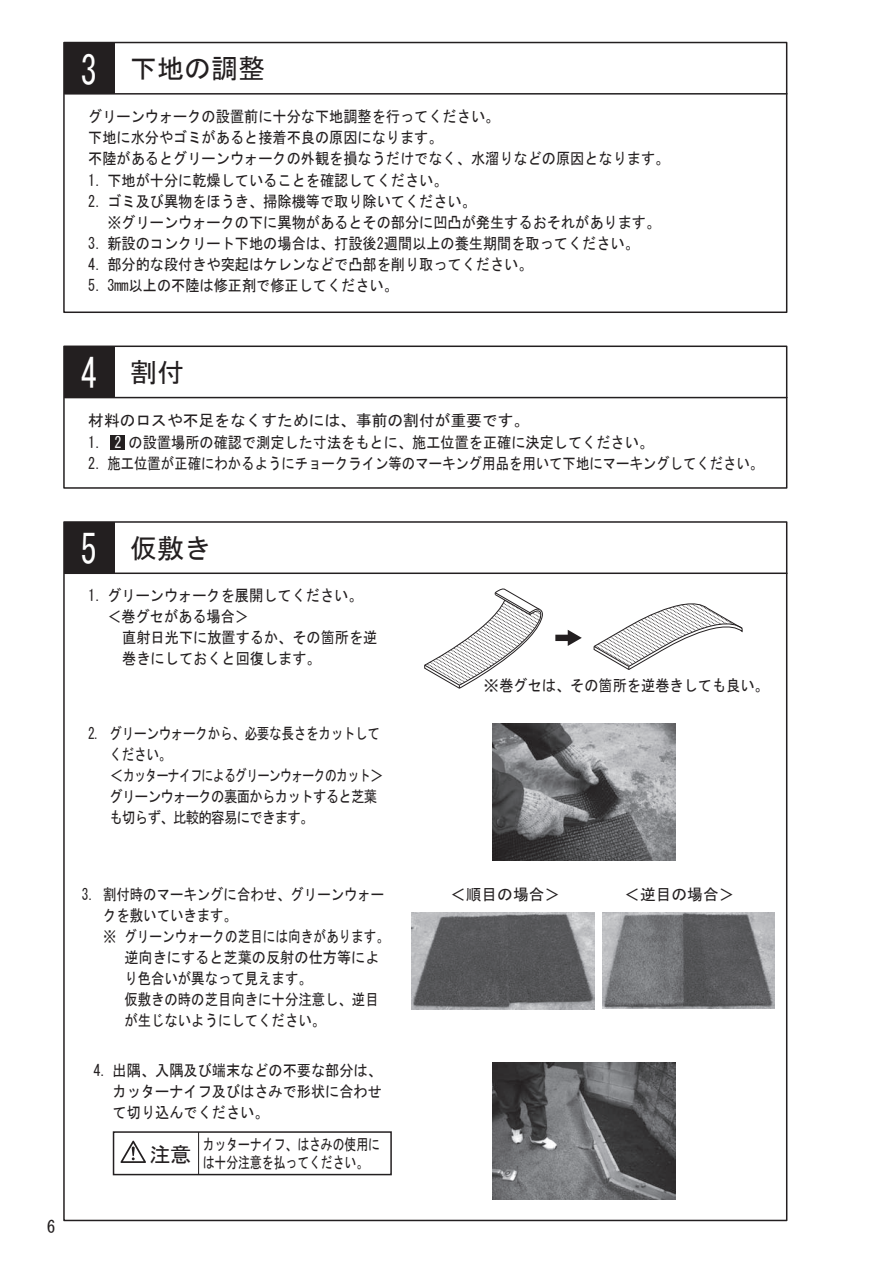
<style>
.page{position:relative;width:893px;height:1263px;background:#fff}
.page>*{position:absolute;margin:0;border:0;box-sizing:border-box;transform-origin:0 0}
.t1{font:40.5px "MS Gothic";color:#fff;scale:.8 1}
.t2{font:27px "MS Gothic";color:#231f20}
.t3{font:21px "MS Gothic";color:#231f20}
.t4{font:17.25px "MS Gothic";color:#231f20}
.t5{font:15.75px/21px "MS Gothic";color:#231f20;scale:.9 1}
.t6{font:15.75px "MS Gothic";color:#231f20;scale:.85 1}
.t7{font:15.75px/21px "MS Gothic";letter-spacing:-.05em;color:#231f20;scale:.85 1}
.t8{font:15.75px "MS Gothic";color:#231f20}
.t9{font:15.75px/18px "MS Gothic";color:#231f20;scale:.75 1}
.s1{color:#fff}
.s2{font-size:40.5px;color:#fff}
</style>
<div class="page">
<div style="left:63px;top:42px;width:724px;height:271px;border:2px solid #231f20"></div>
<div style="left:64px;top:43px;width:51px;height:51px;background:#231f20"></div>
<hr style="left:65px;top:93px;width:722px;height:2px;background:#231f20">
<div style="left:63px;top:345px;width:724px;height:144px;border:2px solid #231f20"></div>
<div style="left:64px;top:346px;width:51px;height:52px;background:#231f20"></div>
<hr style="left:65px;top:397px;width:722px;height:1px;background:#231f20">
<div style="left:110px;top:435px;width:15px;height:15px;background:#231f20"></div>
<div style="left:64px;top:522px;width:51px;height:51px;background:#231f20"></div>
<hr style="left:65px;top:572px;width:722px;height:2px;background:#231f20">
<svg style="left:120px;top:1141px;width:26px;height:22px"></svg>
<div style="left:113px;top:1131px;width:279px;height:44px;border:2px solid #231f20"></div>
<hr style="left:198px;top:1132px;width:1px;height:42px;background:#231f20">
<svg style="left:593px;top:603px;width:150px;height:67px"></svg>
<svg style="left:424px;top:588px;width:119px;height:101px"></svg>
<svg style="left:555px;top:630px;width:27px;height:16px"></svg>
<img style="left:493px;top:723px;width:182px;height:137px">
<img style="left:411px;top:913px;width:183px;height:96px">
<img style="left:603px;top:913px;width:171px;height:96px">
<img style="left:493px;top:1062px;width:182px;height:137px">
<p class="t4" style="left:47px;top:1218px;width:10px">6</p>
<p class="t1" style="left:81px;top:50px;width:22px">3</p>
<p class="t2" style="left:130px;top:55px;width:136px">下地の調整</p>
<p class="t5" style="left:88px;top:106px;width:647px">グリーンウォークの設置前に十分な下地調整を行ってください。<br>下地に水分やゴミがあると接着不良の原因になります。<br>不陸があるとグリーンウォークの外観を損なうだけでなく、水溜りなどの原因となります。</p>
<p class="t5" style="left:88px;top:170px;width:401px">1. 下地が十分に乾燥していることを確認してください。</p>
<p class="t5" style="left:107px;top:191px;width:616px;text-indent:-19px">2. ゴミ及び異物をほうき、掃除機等で取り除いてください。<br>※グリーンウォークの下に異物があるとその部分に凹凸が発生するおそれがあります。</p>
<p class="t5" style="left:88px;top:233px;width:613px">3. 新設のコンクリート下地の場合は、打設後2週間以上の養生期間を取ってください。</p>
<p class="t5" style="left:88px;top:254px;width:495px">4. 部分的な段付きや突起はケレンなどで凸部を削り取ってください。</p>
<p class="t5" style="left:88px;top:275px;width:346px">5. 3mm以上の不陸は修正剤で修正してください。</p>
<p class="t1" style="left:81px;top:354px;width:22px">4</p>
<p class="t2" style="left:130px;top:359px;width:55px">割付</p>
<p class="t8" style="left:88px;top:413px;width:442px">材料のロスや不足をなくすためには、事前の割付が重要です。</p>
<p class="t5" style="left:88px;top:432px;width:629px">1. <span class="s1">2</span> の設置場所の確認で測定した寸法をもとに、施工位置を正確に決定してください。</p>
<p class="t5" style="left:88px;top:453px;width:751px">2. 施工位置が正確にわかるようにチョークライン等のマーキング用品を用いて下地にマーキングしてください。</p>
<p class="t2" style="left:81px;top:534px;width:132px"><span class="s2">5</span> 仮敷き</p>
<p class="t5" style="left:88px;top:585px;width:306px">1. グリーンウォークを展開してください。</p>
<p class="t5" style="left:107px;top:606px;width:159px">＜巻グセがある場合＞</p>
<p class="t5" style="left:122px;top:627px;width:285px">直射日光下に放置するか、その箇所を逆</p>
<p class="t5" style="left:122px;top:648px;width:222px">巻きにしておくと回復します。</p>
<p class="t7" style="left:110px;top:723px;width:324px;text-indent:-21px">2. グリーンウォークから、必要な長さをカットしてください。<br>＜カッターナイフによるグリーンウォークのカット＞グリーンウォークの裏面からカットすると芝葉も切らず、比較的容易にできます。</p>
<p class="t6" style="left:82px;top:886px;width:357px">3. 割付時のマーキングに合わせ、グリーンウォー</p>
<p class="t6" style="left:103px;top:907px;width:159px">クを敷いていきます。</p>
<p class="t6" style="left:103px;top:928px;width:338px">※ グリーンウォークの芝目には向きがあります。</p>
<p class="t5" style="left:124px;top:947px;width:285px">逆向きにすると芝葉の反射の仕方等によ</p>
<p class="t6" style="left:124px;top:970px;width:222px">り色合いが異なって見えます。</p>
<p class="t6" style="left:124px;top:991px;width:301px">仮敷きの時の芝目向きに十分注意し、逆目</p>
<p class="t6" style="left:124px;top:1012px;width:238px">が生じないようにしてください。</p>
<p class="t5" style="left:113px;top:1059px;width:301px;text-align:justify;text-indent:-19px">4. 出隅、入隅及び端末などの不要な部分は、カッターナイフ及びはさみで形状に合わせて切り込んでください。</p>
<p class="t9" style="left:203px;top:1135px;width:238px">カッターナイフ、はさみの使用には十分注意を払ってください。</p>
<p class="t3" style="left:149px;top:1143px;width:44px">注意</p>
<p class="t8" style="left:484px;top:678px;width:287px">※巻グセは、その箇所を逆巻きしても良い。</p>
<p class="t8" style="left:450px;top:887px;width:112px">＜順目の場合＞</p>
<p class="t8" style="left:624px;top:887px;width:112px">＜逆目の場合＞</p>
</div>
